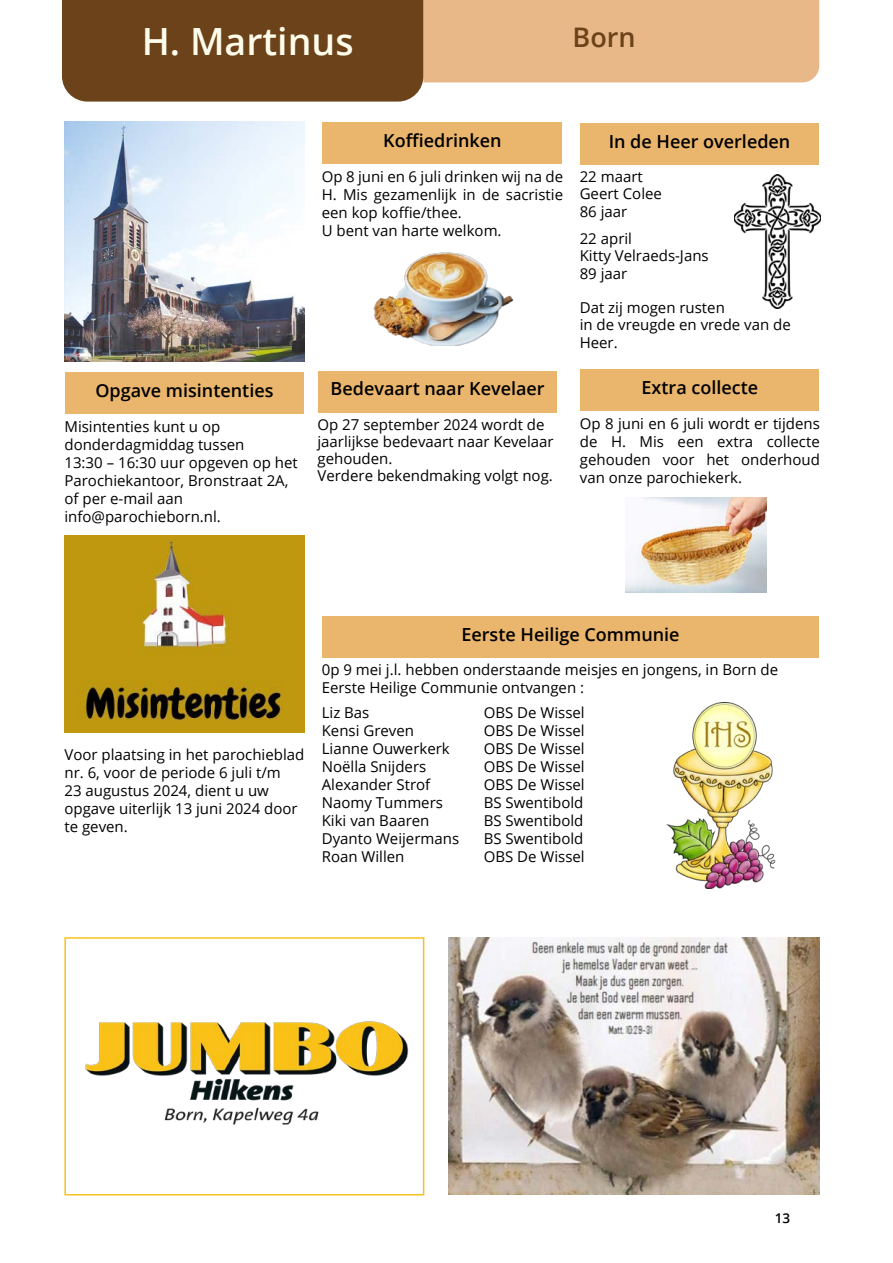
<style>
.page{position:relative;width:893px;height:1263px;background:#fff}
.page>*{position:absolute;margin:0;border:0;box-sizing:border-box;transform-origin:0 0}
.t1{font:600 37.5px "Open Sans";color:#fefcea}
.t2{font:600 27px "Open Sans";color:#6b4219}
.t3{font:600 18px "Open Sans";color:#000}
.t4{font:15px/18px "Open Sans";color:#000}
.t5{font:600 13.5px "Open Sans";color:#000}
</style>
<div class="page">
<svg style="left:62px;top:0;width:757px;height:102px"></svg>
<img style="left:64px;top:122px;width:240px;height:240px">
<div style="left:581px;top:369px;width:238px;height:42px;background:#eab56d"></div>
<div style="left:322px;top:122px;width:240px;height:42px;background:#eab56d"></div>
<img style="left:373px;top:252px;width:141px;height:93px">
<div style="left:65px;top:372px;width:239px;height:42px;background:#eab56d"></div>
<div style="left:580px;top:123px;width:238px;height:42px;background:#eab56d"></div>
<img style="left:734px;top:174px;width:87px;height:135px">
<div style="left:322px;top:616px;width:496px;height:42px;background:#eab56d"></div>
<img style="left:666px;top:702px;width:110px;height:187px">
<div style="left:318px;top:371px;width:239px;height:41px;background:#eab56d"></div>
<img style="left:449px;top:938px;width:370px;height:257px">
<img style="left:625px;top:497px;width:142px;height:95px">
<img style="left:85px;top:1021px;width:324px;height:104px">
<div style="left:64px;top:937px;width:360px;height:258px;border:2px solid #f9c11c"></div>
<img style="left:64px;top:535px;width:241px;height:197px">
<h1 class="t1" style="left:142px;top:16px;width:213px">H. Martinus</h1>
<h2 class="t2" style="left:572px;top:19px;width:65px">Born</h2>
<p class="t3" style="left:95px;top:378px;width:180px">Opgave misintenties</p>
<p class="t4" style="left:64px;top:417px;width:235px">Misintenties kunt u op donderdagmiddag tussen<br>13:30 – 16:30 uur opgeven op het<br>Parochiekantoor, Bronstraat 2A, of per e-mail aan info@parochieborn.nl.</p>
<p class="t3" style="left:383px;top:128px;width:120px">Koffiedrinken</p>
<p class="t4" style="left:322px;top:167px;width:243px">Op 8 juni en 6 juli drinken wij na de<br>H. Mis gezamenlijk in de sacristie een kop koffie/thee.<br>U bent van harte welkom.</p>
<p class="t3" style="left:331px;top:376px;width:216px">Bedevaart naar Kevelaer</p>
<p class="t4" style="left:317px;top:415px;width:238px;line-height:17.2px">Op 27 september 2024 wordt de jaarlijkse bedevaart naar Kevelaar gehouden.<br>Verdere bekendmaking volgt nog.</p>
<p class="t3" style="left:609px;top:129px;width:183px">In de Heer overleden</p>
<p class="t4" style="left:580px;top:168px;width:84px;line-height:17.2px">22 maart<br>Geert Colee<br>86 jaar</p>
<p class="t4" style="left:580px;top:230px;width:130px;line-height:17.2px">22 april<br>Kitty Velraeds-Jans<br>89 jaar</p>
<p class="t4" style="left:580px;top:299px;width:213px;line-height:17.2px">Dat zij mogen rusten<br>in de vreugde en vrede van de<br>Heer.</p>
<p class="t3" style="left:642px;top:375px;width:118px">Extra collecte</p>
<p class="t4" style="left:580px;top:414px;width:241px;text-align:justify">Op 8 juni en 6 juli wordt er tijdens de H. Mis een extra collecte gehouden voor het onderhoud van onze parochiekerk.</p>
<p class="t4" style="left:64px;top:745px;width:241px">Voor plaatsing in het parochieblad nr. 6, voor de periode 6 juli t/m<br>23 augustus 2024, dient u uw opgave uiterlijk 13 juni 2024 door te geven.</p>
<p class="t3" style="left:461px;top:622px;width:220px">Eerste Heilige Communie</p>
<p class="t4" style="left:322px;top:661px;width:458px;line-height:17.2px">0p 9 mei j.l. hebben onderstaande meisjes en jongens, in Born de<br>Eerste Heilige Communie ontvangen :</p>
<p class="t4" style="left:322px;top:703px;width:49px">Liz Bas</p>
<p class="t4" style="left:484px;top:703px;width:102px">OBS De Wissel</p>
<p class="t4" style="left:322px;top:721px;width:94px">Kensi Greven</p>
<p class="t4" style="left:484px;top:721px;width:102px">OBS De Wissel</p>
<p class="t4" style="left:322px;top:739px;width:130px">Lianne Ouwerkerk</p>
<p class="t4" style="left:484px;top:739px;width:102px">OBS De Wissel</p>
<p class="t4" style="left:322px;top:757px;width:106px">Noëlla Snijders</p>
<p class="t4" style="left:484px;top:757px;width:102px">OBS De Wissel</p>
<p class="t4" style="left:322px;top:775px;width:110px">Alexander Strof</p>
<p class="t4" style="left:484px;top:775px;width:102px">OBS De Wissel</p>
<p class="t4" style="left:322px;top:793px;width:123px">Naomy Tummers</p>
<p class="t4" style="left:484px;top:793px;width:101px">BS Swentibold</p>
<p class="t4" style="left:322px;top:811px;width:109px">Kiki van Baaren</p>
<p class="t4" style="left:484px;top:811px;width:101px">BS Swentibold</p>
<p class="t4" style="left:322px;top:829px;width:139px">Dyanto Weijermans</p>
<p class="t4" style="left:484px;top:829px;width:101px">BS Swentibold</p>
<p class="t4" style="left:322px;top:847px;width:84px">Roan Willen</p>
<p class="t4" style="left:484px;top:847px;width:102px">OBS De Wissel</p>
<p class="t5" style="left:775px;top:1209px;width:17px">13</p>
</div>
